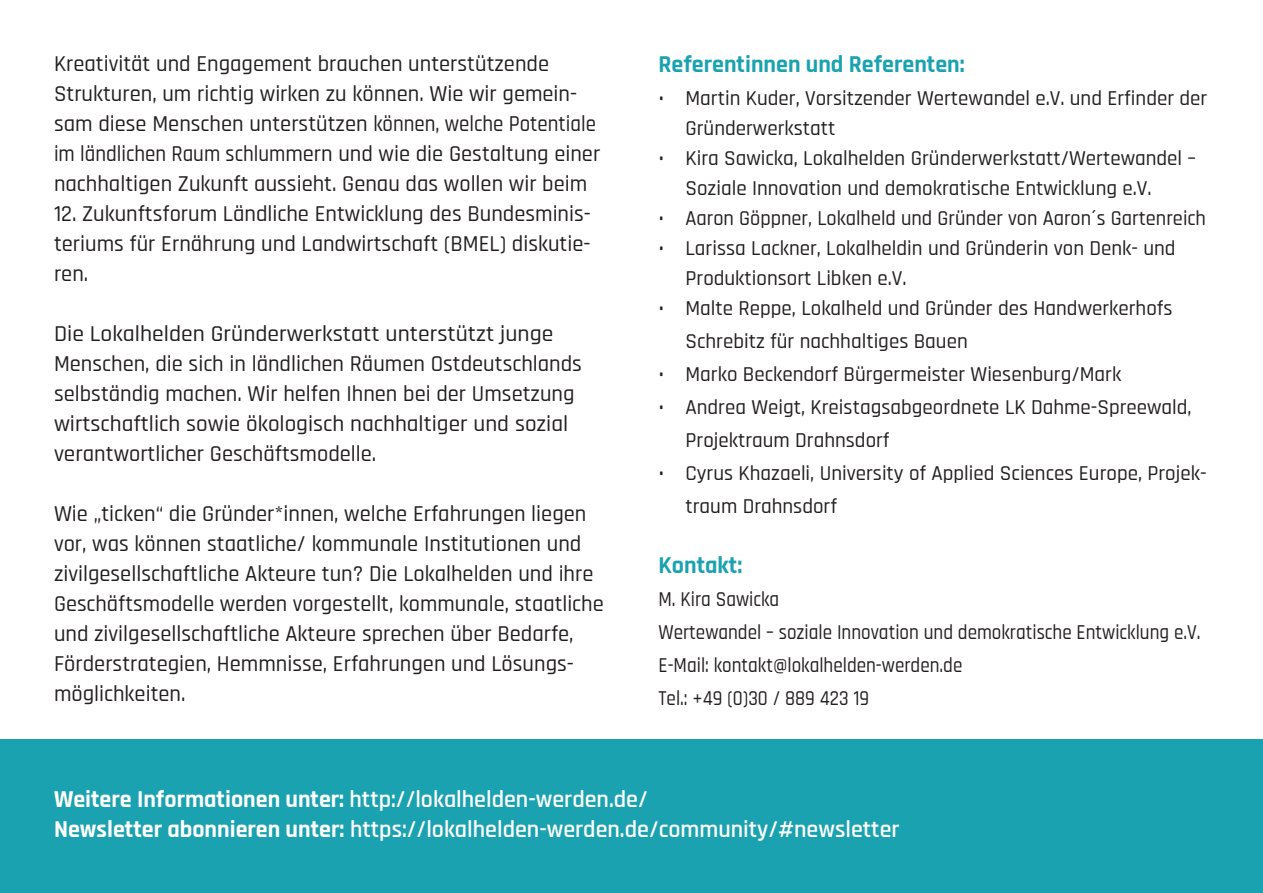
<style>
.page{position:relative;width:1263px;height:893px;background:#fff}
.page>*{position:absolute;margin:0;border:0;box-sizing:border-box;transform-origin:0 0}
.t1{font:600 24px "Rajdhani";color:#fff}
.t2{font:700 24px "Rajdhani";color:#1ba2b0}
.t3{font:500 22.5px/30px "Rajdhani";color:#231f20}
.t4{font:500 22.5px/30px "Rajdhani";color:#231f20;scale:1.05 1}
.t5{font:500 21px/30px "Rajdhani";color:#231f20}
.t6{font:500 21px "Rajdhani";color:#231f20;scale:.91 1}
.s1{font-weight:700}
</style>
<div class="page">
<div style="left:0;top:740px;width:1263px;height:153px;background:#1ba2b0"></div>
<p class="t3" style="left:54px;top:49px;width:548px">Kreativität und Engagement brauchen unterstützende Strukturen, um richtig wirken zu können. Wie wir gemein&shy;sam diese Menschen unterstützen können, welche Potentiale im ländlichen Raum schlummern und wie die Gestaltung einer nachhaltigen Zukunft aussieht. Genau das wollen wir beim</p>
<p class="t3" style="left:54px;top:199px;width:538px;text-align:justify">12. Zukunftsforum Ländliche Entwicklung des Bundesminis&shy;teriums für Ernährung und Landwirtschaft (BMEL) diskutie&shy;ren.</p>
<p class="t4" style="left:54px;top:319px;width:504px">Die Lokalhelden Gründerwerkstatt unterstützt junge Menschen, die sich in ländlichen Räumen Ostdeutschlands selbständig machen. Wir helfen Ihnen bei der Umsetzung wirtschaftlich sowie ökologisch nachhaltiger und sozial verantwortlicher Geschäftsmodelle.</p>
<p class="t3" style="left:54px;top:499px;width:551px">Wie „ticken“ die Gründer*innen, welche Erfahrungen liegen vor, was können staatliche/ kommunale Institutionen und zivilgesellschaftliche Akteure tun? Die Lokalhelden und ihre Geschäftsmodelle werden vorgestellt, kommunale, staatliche und zivilgesellschaftliche Akteure sprechen über Bedarfe, Förderstrategien, Hemmnisse, Erfahrungen und Lösungs&shy;möglichkeiten.</p>
<p class="t2" style="left:658px;top:50px;width:308px">Referentinnen und Referenten:</p>
<p class="t5" style="left:685px;top:84px;width:523px;text-indent:-27px">• Martin Kuder, Vorsitzender Wertewandel e.V. und Erfinder der<br>Gründerwerkstatt</p>
<p class="t5" style="left:685px;top:144px;width:512px;text-indent:-27px">• Kira Sawicka, Lokalhelden Gründerwerkstatt/Wertewandel –<br>Soziale Innovation und demokratische Entwicklung e.V.</p>
<p class="t5" style="left:658px;top:204px;width:549px">• Aaron Göppner, Lokalheld und Gründer von Aaron´s Gartenreich</p>
<p class="t5" style="left:685px;top:234px;width:492px;text-indent:-27px">• Larissa Lackner, Lokalheldin und Gründerin von Denk- und<br>Produktionsort Libken e.V.</p>
<p class="t5" style="left:685px;top:292px;width:489px;line-height:33px;text-indent:-27px">• Malte Reppe, Lokalheld und Gründer des Handwerkerhofs<br>Schrebitz für nachhaltiges Bauen</p>
<p class="t5" style="left:658px;top:360px;width:464px">• Marko Beckendorf Bürgermeister Wiesenburg/Mark</p>
<p class="t5" style="left:685px;top:391px;width:508px;line-height:33px;text-indent:-27px">• Andrea Weigt, Kreistagsabgeordnete LK Dahme-Spreewald,<br>Projektraum Drahnsdorf</p>
<p class="t5" style="left:685px;top:457px;width:523px;line-height:33px;text-indent:-27px">• Cyrus Khazaeli, University of Applied Sciences Europe, Projek&shy;traum Drahnsdorf</p>
<p class="t2" style="left:658px;top:551px;width:85px">Kontakt:</p>
<p class="t6" style="left:658px;top:587px;width:134px">M. Kira Sawicka</p>
<p class="t6" style="left:658px;top:620px;width:597px">Wertewandel – soziale Innovation und demokratische Entwicklung e.V.</p>
<p class="t6" style="left:658px;top:653px;width:335px">E-Mail: kontakt@lokalhelden-werden.de</p>
<p class="t6" style="left:658px;top:686px;width:233px">Tel.: +49 (0)30 / 889 423 19</p>
<p class="t1" style="left:54px;top:785px;width:595px"><span class="s1">Weitere Informationen unter:</span> http://lokalhelden-werden.de/</p>
<p class="t1" style="left:54px;top:815px;width:847px"><span class="s1">Newsletter abonnieren unter:</span> https://lokalhelden-werden.de/community/#newsletter</p>
</div>
